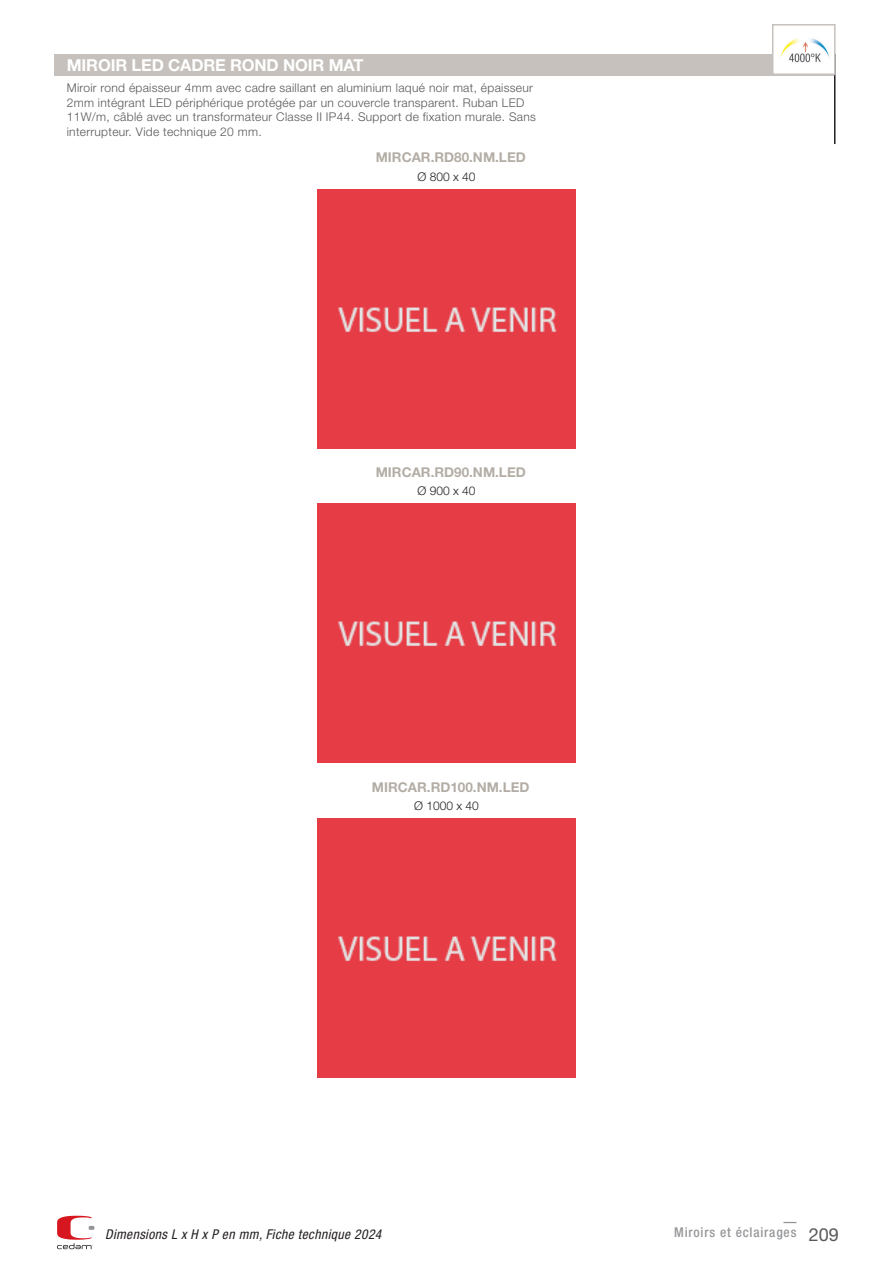
<style>
.page{position:relative;width:893px;height:1263px;background:#fff}
.page>*{position:absolute;margin:0;border:0;box-sizing:border-box;transform-origin:0 0}
.titre_tableau{font:700 16.5px "Helvetica Neue LT Std";letter-spacing:-.01em;color:#fff}
.ref{font:700 13.5px "Helvetica Neue LT Std";color:#b3ada5}
.t1{font:italic condensed 13.5px "Helvetica Neue LT Std";letter-spacing:.03em;color:#231f20}
.t2{font:500 condensed 13.5px "Helvetica Neue LT Std";letter-spacing:.06em;color:#95979a}
.intro_tab{font:300 12px "Helvetica Neue LT Std";letter-spacing:.025em;color:#57585a}
.dimensions{font:300 12px "Helvetica Neue LT Std";color:#231f20}
.s1{font-weight:400;font-stretch:normal;font-size:18px;color:#57585a}
</style>
<div class="page">
<svg style="left:57px;top:1216px;width:37px;height:33px"></svg>
<svg style="left:783px;top:1222px;width:13px;height:1px"></svg>
<div style="left:54px;top:54px;width:781px;height:21px;background:#c6c1bc"></div>
<hr style="left:834px;top:75px;width:1px;height:69px;background:#231f20">
<div style="left:317px;top:189px;width:259px;height:259px;background:#e63c46"></div>
<div style="left:317px;top:504px;width:259px;height:259px;background:#e63c46"></div>
<div style="left:317px;top:818px;width:259px;height:259px;background:#e63c46"></div>
<div style="left:772px;top:24px;width:64px;height:51px;background:#fff;border:2px solid #c6c1bc"></div>
<img style="left:780px;top:38px;width:49px;height:25px">
<p class="titre_tableau" style="left:67px;top:54px;width:298px">MIROIR LED CADRE ROND NOIR MAT</p>
<p class="intro_tab" style="left:67px;top:81px;width:468px">Miroir rond épaisseur 4mm avec cadre saillant en aluminium laqué noir mat, épaisseur</p>
<p class="intro_tab" style="left:67px;top:95px;width:459px">2mm intégrant LED périphérique protégée par un couvercle transparent. Ruban LED</p>
<p class="intro_tab" style="left:67px;top:110px;width:471px">11W/m, câblé avec un transformateur Classe II IP44. Support de fixation murale. Sans</p>
<p class="intro_tab" style="left:67px;top:124px;width:196px">interrupteur. Vide technique 20 mm.</p>
<p class="ref" style="left:376px;top:149px;width:151px">MIRCAR.RD80.NM.LED</p>
<p class="dimensions" style="left:417px;top:169px;width:60px">Ø 800 x 40</p>
<p class="ref" style="left:376px;top:464px;width:151px">MIRCAR.RD90.NM.LED</p>
<p class="dimensions" style="left:417px;top:484px;width:60px">Ø 900 x 40</p>
<p class="ref" style="left:372px;top:779px;width:159px">MIRCAR.RD100.NM.LED</p>
<p class="dimensions" style="left:414px;top:798px;width:66px">Ø 1000 x 40</p>
<p class="t1" style="left:105px;top:1227px;width:278px">Dimensions L x H x P en mm, Fiche technique 2024</p>
<p class="t2" style="left:674px;top:1224px;width:166px">Miroirs et éclairages <span class="s1">209</span></p>
</div>
